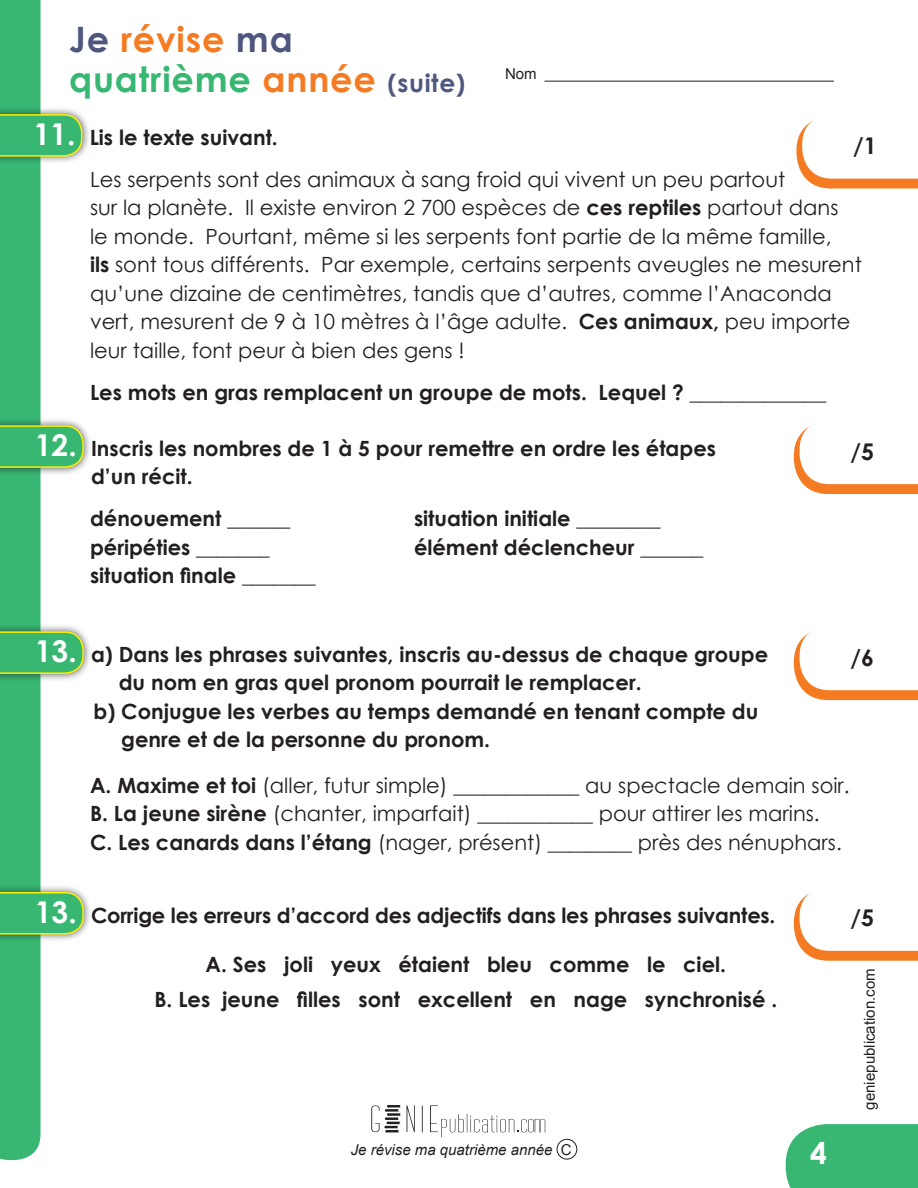
<style>
.page{position:relative;width:918px;height:1188px;background:#fff}
.page>*{position:absolute;margin:0;border:0;box-sizing:border-box;transform-origin:0 0}
.t1{font:700 34.95px/39.3px "Century Gothic";letter-spacing:.025em;color:#f47b21}
.t2{font:700 30px "Century Gothic";color:#fff}
.t3{font:700 22.95px "Century Gothic";color:#231f20}
.t4{font:21px/28.5px "Century Gothic";color:#231f20}
.t5{font:700 21px/28.5px "Century Gothic";color:#231f20}
.t6{font:italic 15px "Arial";color:#231f20}
.t7{font:15px "Arial";color:#231f20}
.s1{color:#50577f}
.s2{color:#37b772}
.s3{font-size:24.9px;color:#50577f}
.s4{font-size:30px;color:#fff}
.s5{font-weight:700}
.s6{font-style:normal}
</style>
<div class="page">
<svg style="left:407px;top:1105px;width:8px;height:27px"></svg>
<svg style="left:422px;top:1106px;width:1px;height:26px"></svg>
<svg style="left:430px;top:1105px;width:115px;height:32px"></svg>
<svg style="left:371px;top:1105px;width:30px;height:27px"></svg>
<div style="left:557px;top:1139px;width:20px;height:20px;border:1px solid #231f20;border-radius:50%"></div>
<hr style="left:544px;top:81px;width:290px;height:1px;background:#231f20">
<div style="left:0;top:0;width:40px;height:1160px;background:#37b772"></div>
<div style="left:0;top:106px;width:90px;height:59px;background:#231f20;opacity:.75"></div>
<svg style="left:0;top:114px;width:82px;height:43px;background:#4cbb6c"></svg>
<svg style="left:796px;top:120px;width:122px;height:69px"></svg>
<div style="left:0;top:417px;width:92px;height:59px;background:#231f20;opacity:.75"></div>
<svg style="left:0;top:425px;width:84px;height:43px;background:#4dbc6c"></svg>
<svg style="left:794px;top:425px;width:124px;height:69px"></svg>
<div style="left:0;top:623px;width:92px;height:59px;background:#231f20;opacity:.75"></div>
<svg style="left:0;top:631px;width:84px;height:43px;background:#4dbc6c"></svg>
<svg style="left:794px;top:631px;width:124px;height:69px"></svg>
<div style="left:0;top:884px;width:92px;height:59px;background:#231f20;opacity:.75"></div>
<svg style="left:0;top:892px;width:84px;height:43px;background:#4dbc6c"></svg>
<svg style="left:794px;top:892px;width:124px;height:69px"></svg>
<div style="left:786px;top:1124px;width:132px;height:64px;background:#37b772"></div>
<h1 class="t1" style="left:69px;top:18px;width:398px"><span class="s1">Je</span> révise <span class="s1">ma </span><span class="s2">quatrième</span> année <span class="s3">(suite)</span></h1>
<p class="t5" style="left:33px;top:122px;width:246px"><span class="s4">11.</span> Lis le texte suivant.</p>
<p class="t7" style="left:505px;top:64px;width:33px">Nom</p>
<p class="t3" style="left:853px;top:128px;width:25px">/1</p>
<p class="t4" style="left:90px;top:164px;width:773px">Les serpents sont des animaux à sang froid qui vivent un peu partout<br>sur la planète. Il existe environ 2 700 espèces de <span class="s5">ces reptiles</span> partout dans<br>le monde. Pourtant, même si les serpents font partie de la même famille,<br><span class="s5">ils</span> sont tous différents. Par exemple, certains serpents aveugles ne mesurent qu’une dizaine de centimètres, tandis que d’autres, comme l’Anaconda vert, mesurent de 9 à 10 mètres à l’âge adulte. <span class="s5">Ces animaux,</span> peu importe leur taille, font peur à bien des gens !</p>
<p class="t5" style="left:90px;top:377px;width:738px">Les mots en gras remplacent un groupe de mots. Lequel ? _____________</p>
<p class="t5" style="left:91px;top:433px;width:626px;text-indent:-56px"><span class="s4">12.</span> Inscris les nombres de 1 à 5 pour remettre en ordre les étapes d’un récit.</p>
<p class="t3" style="left:850px;top:434px;width:25px">/5</p>
<p class="t5" style="left:90px;top:503px;width:202px">dénouement ______</p>
<p class="t5" style="left:414px;top:503px;width:248px">situation initiale ________</p>
<p class="t5" style="left:90px;top:532px;width:181px">péripéties _______</p>
<p class="t5" style="left:414px;top:532px;width:291px">élément déclencheur ______</p>
<p class="t5" style="left:90px;top:560px;width:227px">situation finale _______</p>
<p class="t5" style="left:35px;top:639px;width:735px"><span class="s4">13.</span> a) Dans les phrases suivantes, inscris au-dessus de chaque groupe</p>
<p class="t5" style="left:119px;top:668px;width:524px">du nom en gras quel pronom pourrait le remplacer.</p>
<p class="t5" style="left:94px;top:696px;width:666px">b) Conjugue les verbes au temps demandé en tenant compte du</p>
<p class="t5" style="left:121px;top:725px;width:370px">genre et de la personne du pronom.</p>
<p class="t3" style="left:850px;top:640px;width:25px">/6</p>
<p class="t4" style="left:90px;top:770px;width:761px"><span class="s5">A. Maxime et toi</span> (aller, futur simple) ____________ au spectacle demain soir.<br><span class="s5">B. La jeune sirène</span> (chanter, imparfait) ___________ pour attirer les marins.<br><span class="s5">C. Les canards dans l’étang</span> (nager, présent) <span class="s5">________</span> près des nénuphars.</p>
<p class="t5" style="left:35px;top:900px;width:742px"><span class="s4">13.</span> Corrige les erreurs d’accord des adjectifs dans les phrases suivantes.</p>
<p class="t3" style="left:850px;top:900px;width:25px">/5</p>
<p class="t5" style="left:154px;top:946px;width:624px;line-height:34.5px;text-align:center">A. Ses joli yeux étaient bleu comme le ciel.<br>B. Les jeune filles sont excellent en nage synchronisé .</p>
<p class="t6" style="left:351px;top:1140px;width:222px">Je révise ma quatrième année <span class="s6">C</span></p>
<h2 class="t2" style="left:810px;top:1131px;width:18px">4</h2>
<p class="t7" style="left:860px;top:1110px;width:142px;rotate:-90deg">geniepublication.com</p>
</div>
